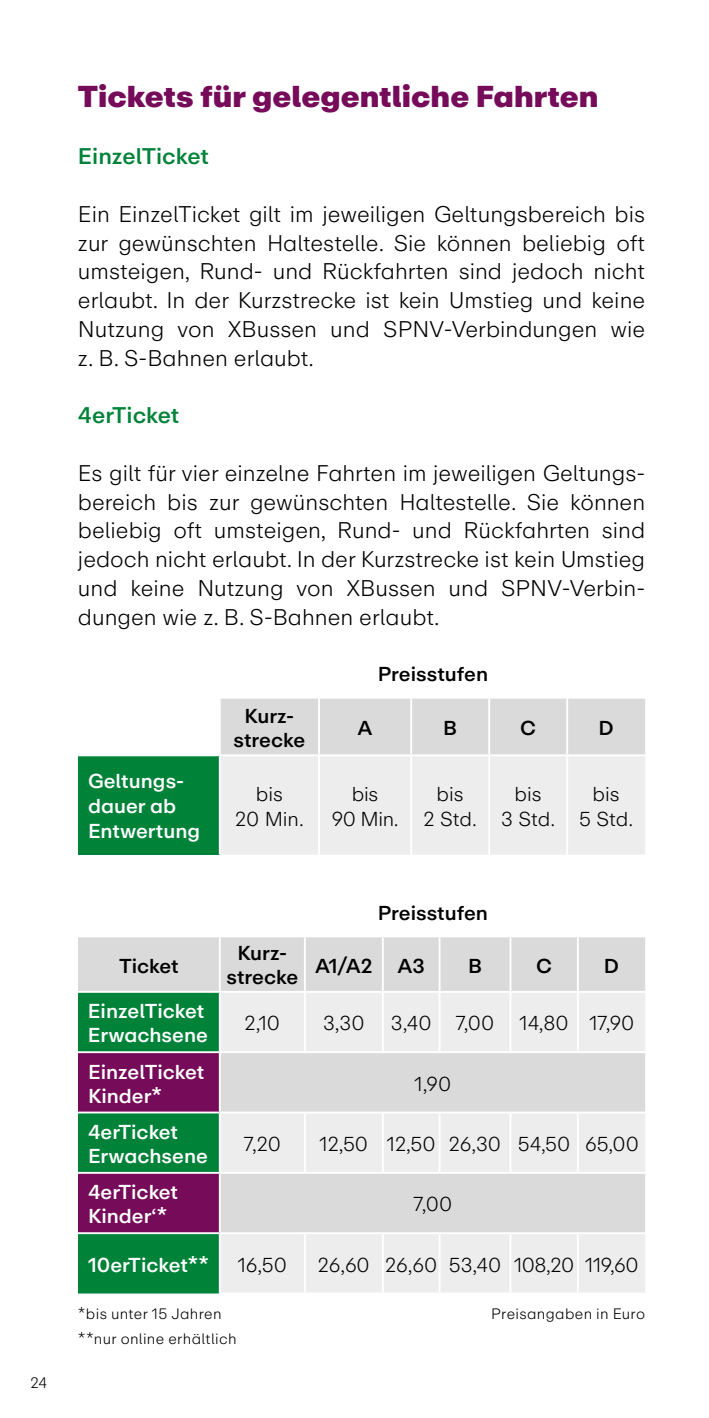
<style>
.page{position:relative;width:709px;height:1418px;background:#fff}
.page>*{position:absolute;margin:0;border:0;box-sizing:border-box;transform-origin:0 0}
.t1{font:900 30px "ABC Repro";color:#760b5a}
.t2{font:300 22.5px/28.8px "ABC Repro";color:#000;text-align:justify}
.t3{font:500 22.5px "ABC Repro";color:#008339}
.t4{font:300 20px/25px "ABC Repro";color:#000;text-align:center}
.t5{font:500 20px/24px "ABC Repro";color:#fff}
.t6{font:500 20px/24px "ABC Repro";color:#000;text-align:center}
.t7{font:300 15px/24.5px "ABC Repro";letter-spacing:.02em;color:#000}
</style>
<div class="page">
<div style="left:221px;top:698px;width:424px;height:56px;background:#dadada"></div>
<div style="left:78px;top:755px;width:142px;height:99px;background:#008339"></div>
<div style="left:221px;top:756px;width:424px;height:98px;background:#ededed"></div>
<hr style="left:318px;top:698px;width:2px;height:56px;background:#fff">
<hr style="left:410px;top:698px;width:2px;height:56px;background:#fff">
<hr style="left:488px;top:698px;width:2px;height:56px;background:#fff">
<hr style="left:566px;top:698px;width:2px;height:56px;background:#fff">
<hr style="left:78px;top:754px;width:142px;height:2px;background:#fff">
<hr style="left:219px;top:756px;width:2px;height:98px;background:#fff">
<hr style="left:318px;top:756px;width:2px;height:98px;background:#fff">
<hr style="left:410px;top:756px;width:2px;height:98px;background:#fff">
<hr style="left:488px;top:756px;width:2px;height:98px;background:#fff">
<hr style="left:566px;top:756px;width:2px;height:98px;background:#fff">
<div style="left:78px;top:937px;width:567px;height:53px;background:#dadada"></div>
<div style="left:78px;top:992px;width:141px;height:301px;background:#008339"></div>
<svg style="left:221px;top:993px;width:424px;height:299px;background:#e5e5e5"></svg>
<svg style="left:78px;top:1053px;width:141px;height:179px;background:#503450"></svg>
<hr style="left:219px;top:937px;width:2px;height:53px;background:#fff">
<hr style="left:304px;top:937px;width:2px;height:53px;background:#fff">
<hr style="left:382px;top:937px;width:2px;height:53px;background:#fff">
<hr style="left:438px;top:937px;width:2px;height:53px;background:#fff">
<hr style="left:509px;top:937px;width:2px;height:53px;background:#fff">
<hr style="left:577px;top:937px;width:1px;height:53px;background:#fff">
<hr style="left:304px;top:992px;width:2px;height:59px;background:#fff">
<hr style="left:382px;top:992px;width:2px;height:59px;background:#fff">
<hr style="left:438px;top:992px;width:2px;height:59px;background:#fff">
<hr style="left:509px;top:992px;width:2px;height:59px;background:#fff">
<hr style="left:577px;top:992px;width:1px;height:59px;background:#fff">
<hr style="left:78px;top:1051px;width:142px;height:2px;background:#fff">
<hr style="left:220px;top:1051px;width:85px;height:2px;background:#fff">
<hr style="left:305px;top:1051px;width:78px;height:2px;background:#fff">
<hr style="left:383px;top:1051px;width:56px;height:2px;background:#fff">
<hr style="left:439px;top:1051px;width:71px;height:2px;background:#fff">
<hr style="left:510px;top:1051px;width:68px;height:2px;background:#fff">
<hr style="left:578px;top:1051px;width:67px;height:2px;background:#fff">
<hr style="left:78px;top:1111px;width:142px;height:2px;background:#fff">
<hr style="left:220px;top:1111px;width:85px;height:2px;background:#fff">
<hr style="left:305px;top:1111px;width:78px;height:2px;background:#fff">
<hr style="left:304px;top:1113px;width:2px;height:58px;background:#fff">
<hr style="left:383px;top:1111px;width:56px;height:2px;background:#fff">
<hr style="left:382px;top:1113px;width:2px;height:58px;background:#fff">
<hr style="left:439px;top:1111px;width:71px;height:2px;background:#fff">
<hr style="left:438px;top:1113px;width:2px;height:58px;background:#fff">
<hr style="left:510px;top:1111px;width:68px;height:2px;background:#fff">
<hr style="left:509px;top:1113px;width:2px;height:58px;background:#fff">
<hr style="left:578px;top:1111px;width:67px;height:2px;background:#fff">
<hr style="left:577px;top:1113px;width:1px;height:58px;background:#fff">
<hr style="left:78px;top:1171px;width:142px;height:2px;background:#fff">
<hr style="left:220px;top:1171px;width:85px;height:2px;background:#fff">
<hr style="left:305px;top:1171px;width:78px;height:2px;background:#fff">
<hr style="left:383px;top:1171px;width:56px;height:2px;background:#fff">
<hr style="left:439px;top:1171px;width:71px;height:2px;background:#fff">
<hr style="left:510px;top:1171px;width:68px;height:2px;background:#fff">
<hr style="left:578px;top:1171px;width:67px;height:2px;background:#fff">
<hr style="left:78px;top:1232px;width:142px;height:2px;background:#fff">
<hr style="left:220px;top:1232px;width:85px;height:2px;background:#fff">
<hr style="left:305px;top:1232px;width:78px;height:2px;background:#fff">
<hr style="left:304px;top:1234px;width:2px;height:58px;background:#fff">
<hr style="left:383px;top:1232px;width:56px;height:2px;background:#fff">
<hr style="left:382px;top:1234px;width:2px;height:58px;background:#fff">
<hr style="left:439px;top:1232px;width:71px;height:2px;background:#fff">
<hr style="left:438px;top:1234px;width:2px;height:58px;background:#fff">
<hr style="left:510px;top:1232px;width:68px;height:2px;background:#fff">
<hr style="left:509px;top:1234px;width:2px;height:58px;background:#fff">
<hr style="left:578px;top:1232px;width:67px;height:2px;background:#fff">
<hr style="left:577px;top:1234px;width:1px;height:58px;background:#fff">
<p class="t7" style="left:31px;top:1370px;width:18px">24</p>
<h1 class="t1" style="left:78px;top:76px;width:522px">Tickets fü r gelegentliche Fahrten</h1>
<p class="t3" style="left:78px;top:142px;width:132px">EinzelTicket</p>
<p class="t2" style="left:78px;top:200px;width:569px">Ein EinzelTicket gilt im jeweiligen Geltungsbereich bis zur gewü nschten Haltestelle. Sie können beliebig oft umsteigen, Rund- und Rückfahrten sind jedoch nicht erlaubt. In der Kurzstrecke ist kein Umstieg und keine Nutzung von XBussen und SPNV-Verbindungen wie z. B. S-Bahnen erlaubt.</p>
<p class="t3" style="left:78px;top:401px;width:103px">4erTicket</p>
<p class="t2" style="left:78px;top:458px;width:568px;text-align:left">Es gilt für vier einzelne Fahrten im jeweiligen Geltungs&shy;bereich bis zur gewünschten Haltestelle. Sie können beliebig oft umsteigen, Rund- und Rückfahrten sind jedoch nicht erlaubt. In der Kurzstrecke ist kein Umstieg und keine Nutzung von XBussen und SPNV-Verbin&shy;dungen wie z. B. S-Bahnen erlaubt.</p>
<p class="t6" style="left:378px;top:662px;width:112px">Preisstufen</p>
<p class="t5" style="left:88px;top:768px;width:114px;line-height:25px">Geltungs&shy;dauer ab<br>Entwertung</p>
<p class="t6" style="left:233px;top:704px;width:73px">Kurz&shy;strecke</p>
<p class="t6" style="left:357px;top:716px;width:17px">A</p>
<p class="t6" style="left:443px;top:716px;width:15px">B</p>
<p class="t6" style="left:520px;top:716px;width:17px">C</p>
<p class="t6" style="left:598px;top:716px;width:17px">D</p>
<p class="t4" style="left:235px;top:781px;width:70px">bis<br>20 Min.</p>
<p class="t4" style="left:332px;top:781px;width:68px">bis<br>90 Min.</p>
<p class="t4" style="left:423px;top:781px;width:55px">bis<br>2 Std.</p>
<p class="t4" style="left:501px;top:781px;width:55px">bis<br>3 Std.</p>
<p class="t4" style="left:579px;top:781px;width:56px">bis<br>5 Std.</p>
<p class="t6" style="left:378px;top:901px;width:112px">Preisstufen</p>
<p class="t6" style="left:119px;top:953px;width:61px">Ticket</p>
<p class="t6" style="left:226px;top:941px;width:73px">Kurz&shy;strecke</p>
<p class="t6" style="left:315px;top:953px;width:111px">A1/A2 A3</p>
<p class="t6" style="left:468px;top:953px;width:15px">B</p>
<p class="t6" style="left:536px;top:953px;width:17px">C</p>
<p class="t6" style="left:604px;top:953px;width:17px">D</p>
<p class="t5" style="left:88px;top:999px;width:121px">EinzelTicket<br>Erwachsene</p>
<p class="t4" style="left:244px;top:1010px;width:37px">2,10</p>
<p class="t4" style="left:323px;top:1010px;width:43px">3,30</p>
<p class="t4" style="left:391px;top:1010px;width:105px">3,40 7,00</p>
<p class="t4" style="left:519px;top:1010px;width:116px">14,80 17,90</p>
<p class="t5" style="left:88px;top:1059px;width:118px">EinzelTicket<br>Kinder*</p>
<p class="t5" style="left:88px;top:1119px;width:121px">4erTicket<br>Erwachsene</p>
<p class="t5" style="left:88px;top:1180px;width:92px">4erTicket<br>Kinder‘*</p>
<p class="t4" style="left:414px;top:1071px;width:38px">1,90</p>
<p class="t4" style="left:244px;top:1131px;width:39px">7,20</p>
<p class="t4" style="left:319px;top:1131px;width:321px">12,50 12,50 26,30 54,50 65,00</p>
<p class="t4" style="left:413px;top:1191px;width:40px">7,00</p>
<p class="t5" style="left:88px;top:1252px;width:122px">10erTicket**</p>
<p class="t4" style="left:238px;top:1252px;width:51px">16,50</p>
<p class="t4" style="left:318px;top:1252px;width:322px">26,60 26,60 53,40 108,20 119,60</p>
<p class="t7" style="left:78px;top:1301px;width:160px">*bis unter 15 Jahren **nur online erhältlich</p>
<p class="t7" style="left:491px;top:1301px;width:155px">Preisangaben in Euro</p>
</div>
